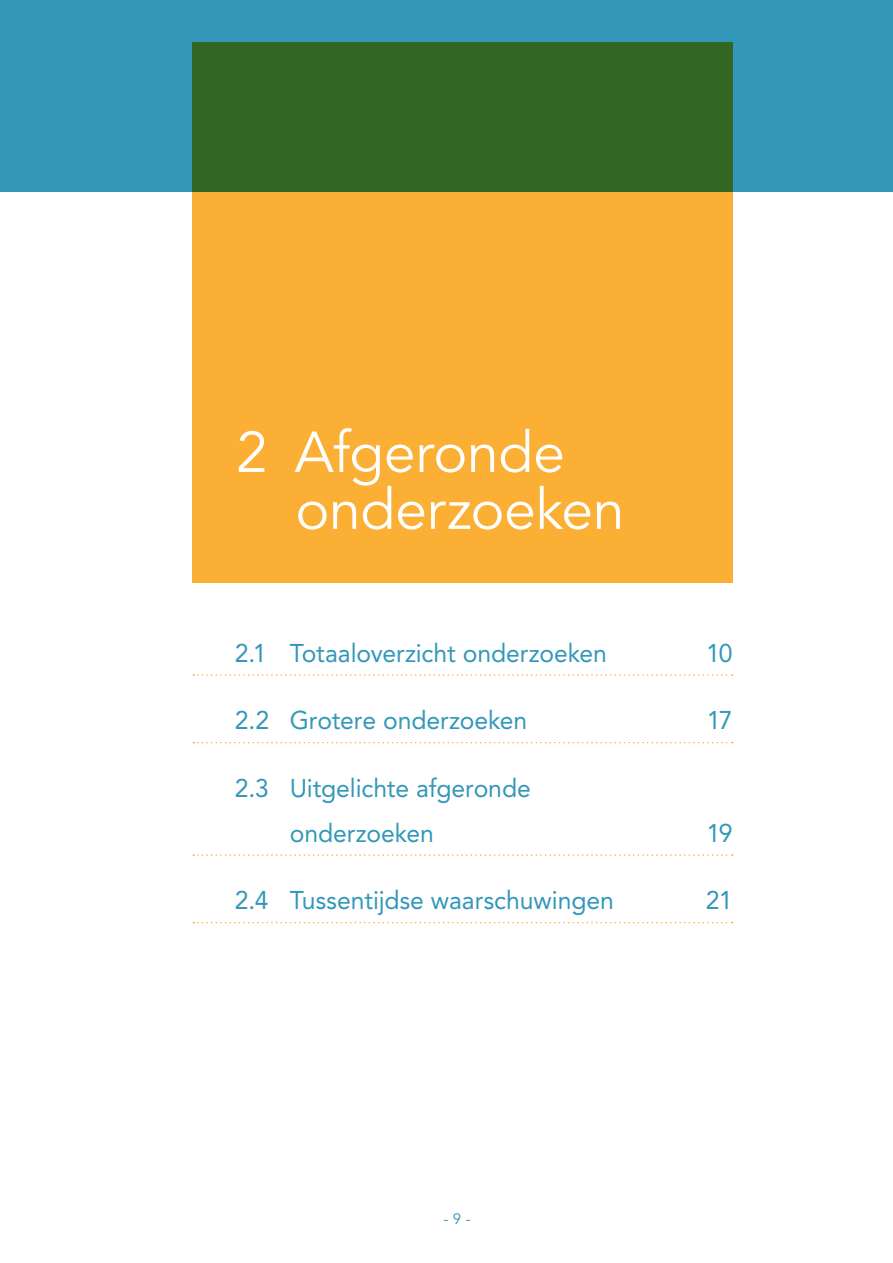
<style>
.page{position:relative;width:893px;height:1263px;background:#fff}
.page>*{position:absolute;margin:0;border:0;box-sizing:border-box;transform-origin:0 0}
.Alex___Titel{font:57px/57px "Avenir LT Std";letter-spacing:-.005em;color:#fff}
.Alex___voorblad_hoof{font:25.5px/45px "Avenir LT Std";letter-spacing:-.005em;color:#3397b9}
.t1{font:15px "Avenir LT Std";color:#3397b9}
</style>
<div class="page">
<div style="left:192px;top:43px;width:540px;height:540px;background:#fbaf34"></div>
<svg style="left:0;top:0;width:893px;height:192px;background:#328072"></svg>
<svg style="left:193px;top:674px;width:540px;height:2px"></svg>
<svg style="left:193px;top:742px;width:540px;height:1px"></svg>
<svg style="left:193px;top:854px;width:540px;height:2px"></svg>
<svg style="left:193px;top:922px;width:540px;height:1px"></svg>
<p class="Alex___Titel" style="left:296px;top:425px;width:331px;text-indent:-60px">2 Afgeronde onderzoeken</p>
<p class="Alex___voorblad_hoof" style="left:235px;top:630px;width:373px">2.1 Totaaloverzicht onderzoeken</p>
<p class="Alex___voorblad_hoof" style="left:706px;top:630px;width:28px">10</p>
<p class="Alex___voorblad_hoof" style="left:235px;top:698px;width:294px">2.2 Grotere onderzoeken</p>
<p class="Alex___voorblad_hoof" style="left:707px;top:698px;width:27px">17</p>
<p class="Alex___voorblad_hoof" style="left:290px;top:765px;width:243px;text-indent:-55px">2.3 Uitgelichte afgeronde onderzoeken</p>
<p class="Alex___voorblad_hoof" style="left:707px;top:810px;width:27px">19</p>
<p class="Alex___voorblad_hoof" style="left:235px;top:878px;width:380px">2.4 Tussentijdse waarschuwingen</p>
<p class="Alex___voorblad_hoof" style="left:706px;top:878px;width:28px">21</p>
<p class="t1" style="left:443px;top:1210px;width:29px">- 9 -</p>
</div>
